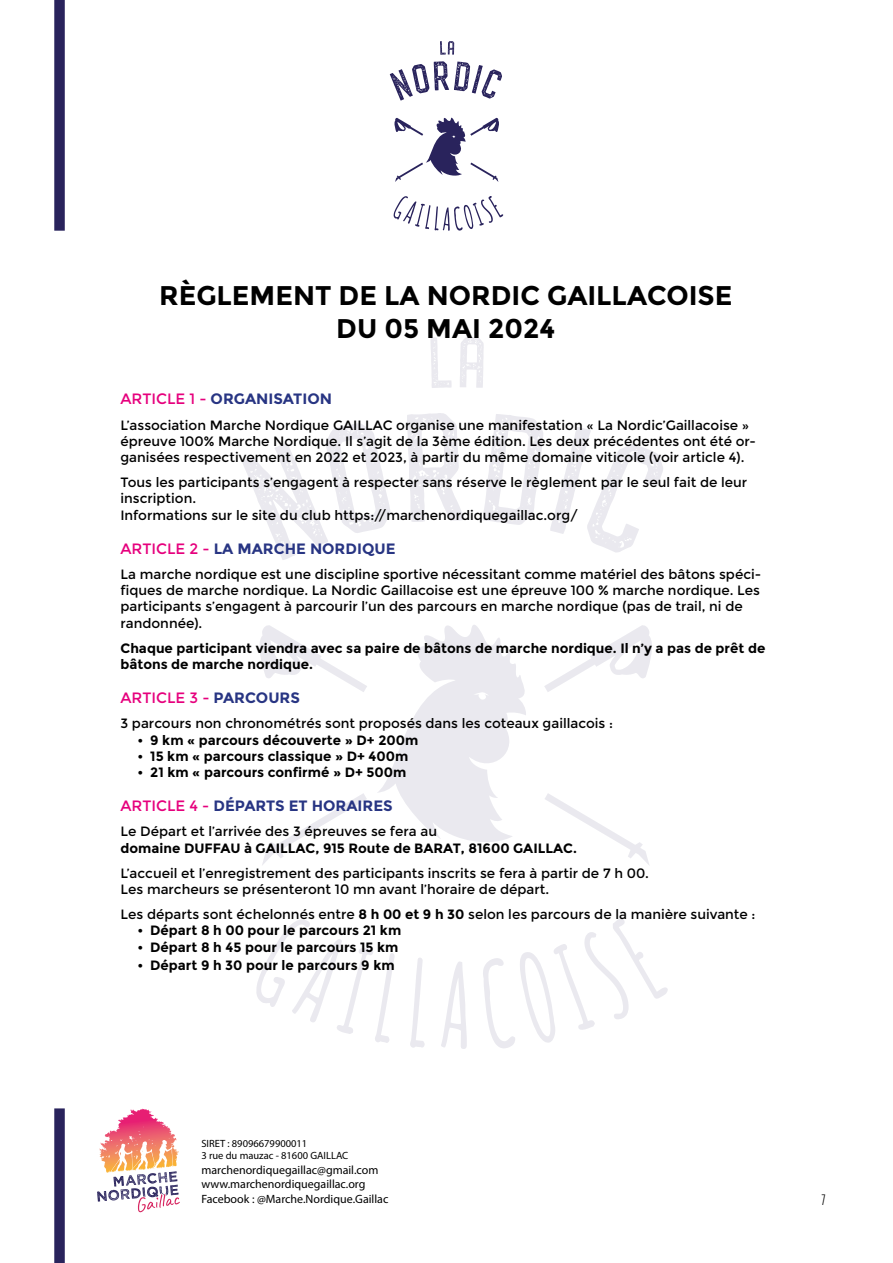
<style>
.page{position:relative;width:893px;height:1263px;background:#fff}
.page>*{position:absolute;margin:0;border:0;box-sizing:border-box;transform-origin:0 0}
.t1{font:700 27px/32.4px "Montserrat";color:#000;text-align:center}
.t2{font:700 15px "Montserrat";color:#283583}
.t3{font:15px "Montserrat";color:#e6007d}
.t4{font:italic 300 15px "Montserrat";color:#000}
.t5{font:13.5px/16.2px "Montserrat";color:#000}
.t6{font:700 13.5px/16.2px "Montserrat";color:#000}
.t7{font:12px/14.4px "Myriad Pro";color:#000}
.t8{font:10.5px/12.6px "Myriad Pro";color:#000}
.s1{font-weight:400;color:#e6007d}
.s2{font-weight:700;color:#283583}
.s3{font-weight:700}
</style>
<div class="page">
<svg style="left:430px;top:337px;width:22px;height:51px"></svg>
<svg style="left:460px;top:337px;width:24px;height:51px"></svg>
<svg style="left:256px;top:919px;width:139px;height:124px"></svg>
<svg style="left:410px;top:958px;width:15px;height:90px"></svg>
<svg style="left:441px;top:961px;width:26px;height:88px"></svg>
<svg style="left:483px;top:919px;width:185px;height:129px"></svg>
<svg style="left:242px;top:423px;width:149px;height:137px"></svg>
<svg style="left:407px;top:413px;width:58px;height:109px"></svg>
<svg style="left:483px;top:414px;width:60px;height:111px"></svg>
<svg style="left:550px;top:427px;width:113px;height:125px"></svg>
<svg style="left:377px;top:625px;width:149px;height:217px"></svg>
<svg style="left:259px;top:625px;width:108px;height:67px"></svg>
<svg style="left:545px;top:793px;width:104px;height:72px"></svg>
<svg style="left:262px;top:793px;width:105px;height:72px"></svg>
<svg style="left:544px;top:625px;width:108px;height:67px"></svg>
<svg style="left:121px;top:1109px;width:22px;height:11px"></svg>
<svg style="left:97px;top:1146px;width:83px;height:66px"></svg>
<div style="left:54px;top:0;width:11px;height:231px;background:#29235c"></div>
<div style="left:54px;top:1108px;width:11px;height:155px;background:#29235c"></div>
<svg style="left:440px;top:41px;width:14px;height:14px"></svg>
<svg style="left:394px;top:196px;width:109px;height:35px"></svg>
<svg style="left:390px;top:61px;width:112px;height:40px"></svg>
<svg style="left:394px;top:117px;width:105px;height:65px"></svg>
<h1 class="t1" style="left:159px;top:280px;width:575px">RÈGLEMENT DE LA NORDIC GAILLACOISE<br>DU 05 MAI 2024</h1>
<p class="t2" style="left:120px;top:390px;width:213px"><span class="s1">ARTICLE 1 -</span> ORGANISATION</p>
<p class="t5" style="left:120px;top:417px;width:637px">L’association Marche Nordique GAILLAC organise une manifestation « La Nordic’Gaillacoise » épreuve 100% Marche Nordique. Il s’agit de la 3ème édition. Les deux précédentes ont été or&shy;ganisées respectivement en 2022 et 2023, à partir du même domaine viticole (voir article 4).</p>
<p class="t5" style="left:120px;top:474px;width:628px">Tous les participants s’engagent à respecter sans réserve le règlement par le seul fait de leur inscription.<br>Informations sur le site du club https://marchenordiquegaillac.org/</p>
<p class="t2" style="left:120px;top:540px;width:276px"><span class="s1">ARTICLE 2 -</span> LA MARCHE NORDIQUE</p>
<p class="t5" style="left:120px;top:566px;width:642px">La marche nordique est une discipline sportive nécessitant comme matériel des bâtons spéci&shy;fiques de marche nordique. La Nordic Gaillacoise est une épreuve 100 % marche nordique. Les participants s’engagent à parcourir l’un des parcours en marche nordique (pas de trail, ni de randonnée).</p>
<p class="t6" style="left:120px;top:640px;width:646px">Chaque participant viendra avec sa paire de bâtons de marche nordique. Il n’y a pas de prêt de bâtons de marche nordique.</p>
<p class="t3" style="left:120px;top:689px;width:181px">ARTICLE 3 - <span class="s2">PARCOURS</span></p>
<p class="t5" style="left:120px;top:716px;width:494px">3 parcours non chronométrés sont proposés dans les coteaux gaillacois :</p>
<p class="t6" style="left:137px;top:732px;width:282px">• 9 km « parcours découverte » D+ 200m</p>
<p class="t6" style="left:137px;top:748px;width:272px">• 15 km « parcours classique » D+ 400m</p>
<p class="t6" style="left:137px;top:764px;width:270px">• 21 km « parcours confirmé » D+ 500m</p>
<p class="t2" style="left:120px;top:797px;width:274px"><span class="s1">ARTICLE 4 -</span> DÉPARTS ET HORAIRES</p>
<p class="t5" style="left:120px;top:824px;width:318px">Le Départ et l’arrivée des 3 épreuves se fera au</p>
<p class="t6" style="left:120px;top:840px;width:458px">domaine DUFFAU à GAILLAC, 915 Route de BARAT, 81600 GAILLAC.</p>
<p class="t5" style="left:120px;top:865px;width:530px">L’accueil et l’enregistrement des participants inscrits se fera à partir de 7 h 00.<br>Les marcheurs se présenteront 10 mn avant l’horaire de départ.</p>
<p class="t5" style="left:120px;top:906px;width:637px">Les départs sont échelonnés entre <span class="s3">8 h 00 et 9 h 30</span> selon les parcours de la manière suivante :</p>
<p class="t6" style="left:137px;top:923px;width:265px">• Départ 8 h 00 pour le parcours 21 km</p>
<p class="t6" style="left:137px;top:939px;width:262px">• Départ 8 h 45 pour le parcours 15 km</p>
<p class="t6" style="left:137px;top:957px;width:259px">• Départ 9 h 30 pour le parcours 9 km</p>
<p class="t8" style="left:201px;top:1137px;width:148px">SIRET : 89096679900011<br>3 rue du mauzac - 81600 GAILLAC</p>
<p class="t7" style="left:201px;top:1162px;width:188px">marchenordiquegaillac@gmail.com www.marchenordiquegaillac.org<br>Facebook : @Marche.Nordique.Gaillac</p>
<p class="t4" style="left:820px;top:1190px;width:7px">1</p>
</div>
